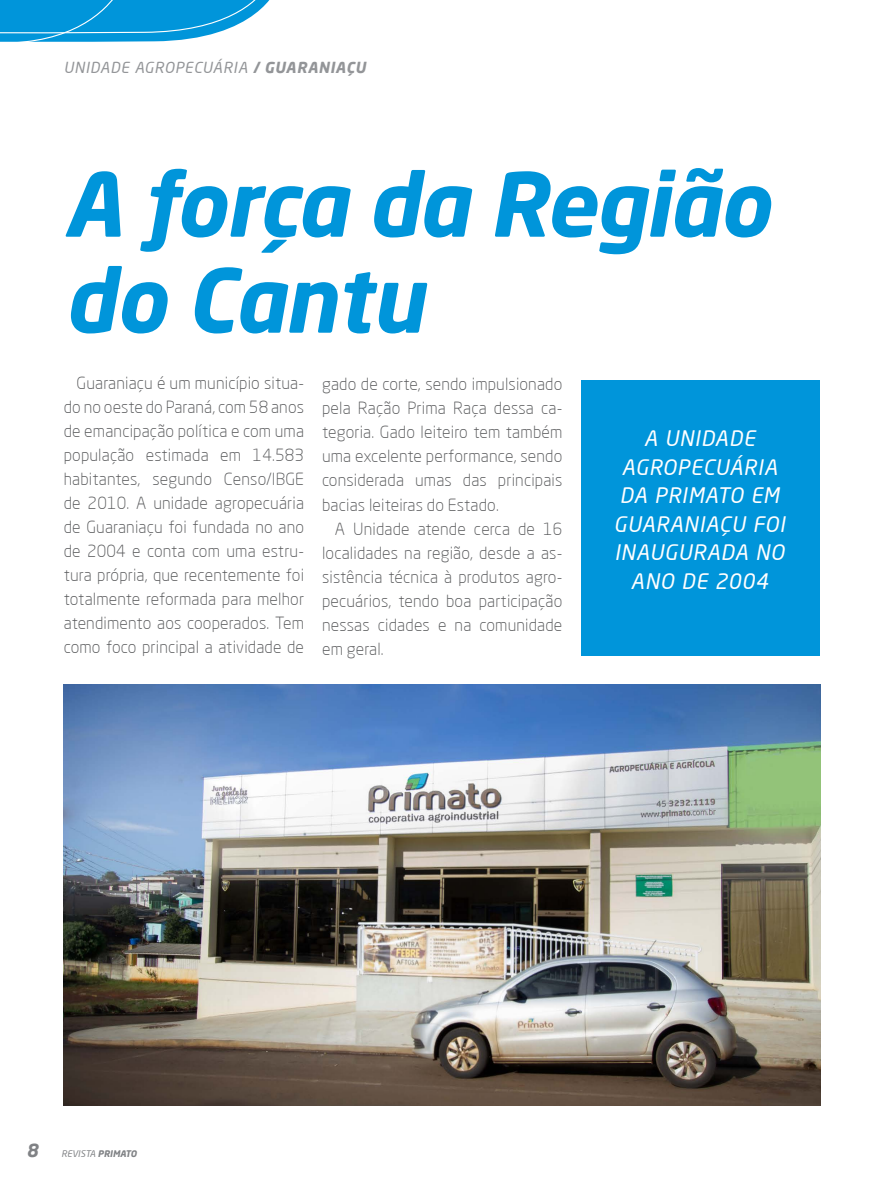
<style>
.page{position:relative;width:893px;height:1191px;background:#fff}
.page>*{position:absolute;margin:0;border:0;box-sizing:border-box;transform-origin:0 0}
.t1{font:italic 700 87px/96px "Neo Sans Pro";letter-spacing:-.01em;color:#0095da}
.t2{font:italic 21px/28.5px "Neo Sans Pro";letter-spacing:.04em;color:#fff;text-align:center}
.t3{font:italic 700 18px "Neo Sans Pro";color:#808285}
.t4{font:300 16.5px/24px "Neo Sans Pro";letter-spacing:.01em;color:#58595b;text-align:justify}
.t5{font:italic 15px "Neo Sans Pro";letter-spacing:.05em;color:#939598}
.t6{font:italic 9px "Neo Sans Pro";color:#808285}
.s1{font-weight:700}
</style>
<div class="page">
<svg style="left:0;top:0;width:270px;height:42px;background:#29a6df"></svg>
<img style="left:64px;top:685px;width:757px;height:421px">
<div style="left:581px;top:380px;width:239px;height:276px;background:#0095da"></div>
<p class="t5" style="left:64px;top:58px;width:304px">UNIDADE AGROPECUÁRIA <span class="s1">/ GUARANIAÇU</span></p>
<h1 class="t1" style="left:64px;top:154px;width:707px">A força da Região do Cantu</h1>
<p class="t4" style="left:64px;top:371px;width:242px;text-indent:13px">Guaraniaçu é um município situa&shy;do no oeste do Paraná, com 58 anos de emancipação política e com uma população estimada em 14.583 habitantes, segundo Censo/IBGE de 2010. A unidade agropecuária de Guaraniaçu foi fundada no ano de 2004 e conta com uma estru&shy;tura própria, que recentemente foi totalmente reformada para melhor atendimento aos cooperados. Tem como foco principal a atividade de</p>
<p class="t4" style="left:322px;top:372px;width:242px">gado de corte, sendo impulsionado pela Ração Prima Raça dessa ca&shy;tegoria. Gado leiteiro tem também uma excelente performance, sendo considerada umas das principais bacias leiteiras do Estado.</p>
<p class="t4" style="left:322px;top:516px;width:242px;text-indent:13px">A Unidade atende cerca de 16 localidades na região, desde a as&shy;sistência técnica à produtos agro&shy;pecuários, tendo boa participação nessas cidades e na comunidade em geral.</p>
<p class="t2" style="left:614px;top:424px;width:173px">A UNIDADE<br>AGROPECUÁRIA<br>DA PRIMATO EM<br>GUARANIAÇU FOI<br>INAUGURADA NO<br>ANO DE 2004</p>
<p class="t3" style="left:27px;top:1138px;width:13px">8</p>
<p class="t6" style="left:62px;top:1148px;width:77px">REVISTA <span class="s1">PRIMATO</span></p>
</div>
